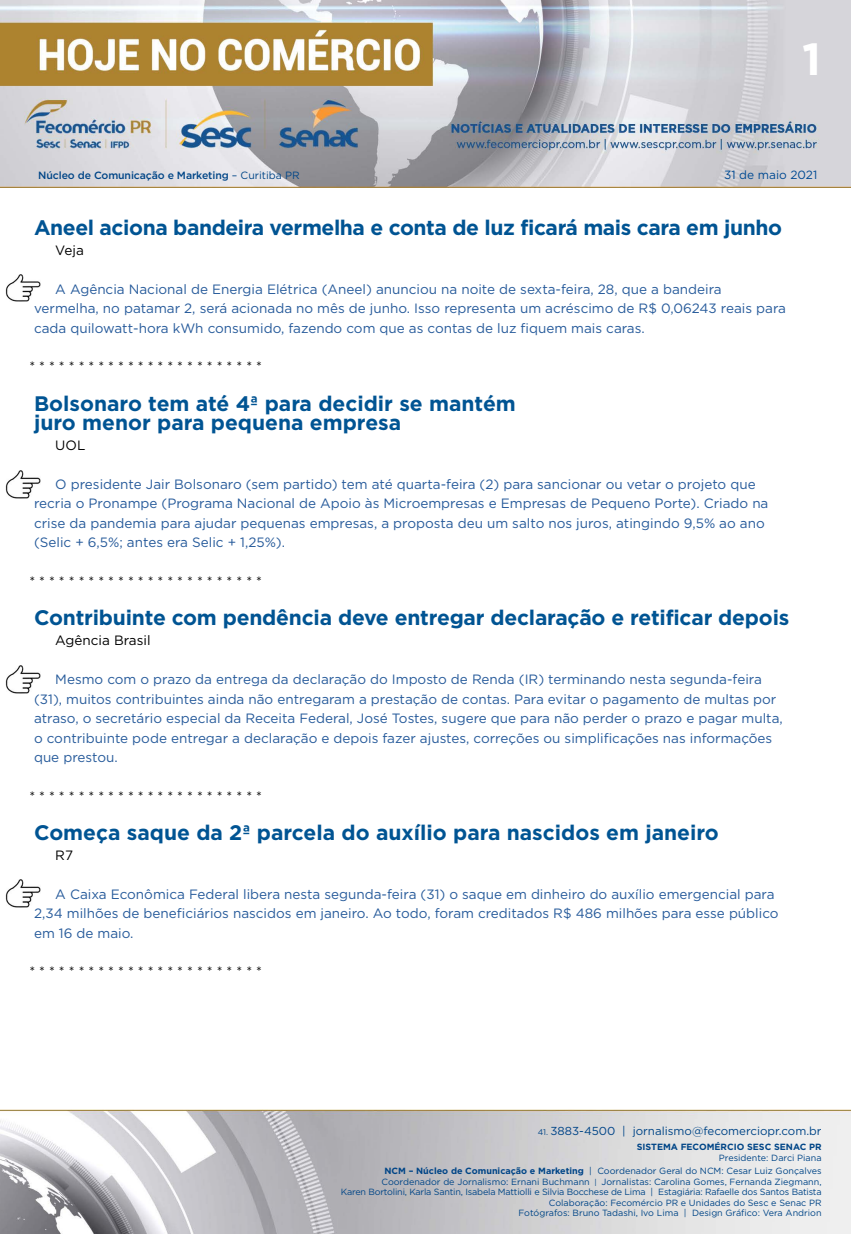
<style>
.page{position:relative;width:851px;height:1234px;background:#fff}
.page>*{position:absolute;margin:0;border:0;box-sizing:border-box;transform-origin:0 0}
.t1{font:700 45px "Gotham";color:#fff}
.t2{font:700 21px/19.5px "Gotham";letter-spacing:-.01em;color:#005493}
.t3{font:13.5px/19.5px "Gotham";color:#275b9b}
.t4{font:13.5px "Gotham";color:#000}
.t5{font:11.85px "Gotham";color:#004a93}
.t6{font:11.55px "Gotham";color:#004587}
.t7{font:500 10.5px "Gotham";letter-spacing:-.01em;color:#004587}
.t8{font:9px/10.5px "Gotham";color:#004587;text-align:right}
.t9{font:700 9px "Gotham";color:#004587}
.s1{font-weight:400}
.s2{font-size:8.25px}
.s3{font-weight:700}
.s4{font-size:7.65px}
</style>
<div class="page">
<img style="left:0;top:0;width:850px;height:188px">
<img style="left:0;top:1109px;width:850px;height:124px">
<img style="left:5px;top:274px;width:35px;height:28px">
<img style="left:5px;top:470px;width:35px;height:28px">
<img style="left:5px;top:879px;width:35px;height:28px">
<img style="left:5px;top:665px;width:35px;height:28px">
<h1 class="t1" style="left:802px;top:29px;width:20px">1</h1>
<p class="t7" style="left:38px;top:168px;width:263px">Núcleo de Comunicação e Marketing <span class="s1">– Curitiba PR</span></p>
<p class="t5" style="left:724px;top:167px;width:95px">31 de maio 2021</p>
<h2 class="t2" style="left:34px;top:218px;width:749px">Aneel aciona bandeira vermelha e conta de luz ficará mais cara em junho</h2>
<p class="t4" style="left:55px;top:241px;width:30px">Veja</p>
<p class="t3" style="left:34px;top:279px;width:753px;text-indent:21px">A Agência Nacional de Energia Elétrica (Aneel) anunciou na noite de sexta-feira, 28, que a bandeira vermelha, no patamar 2, será acionada no mês de junho. Isso representa um acréscimo de R$ 0,06243 reais para cada quilowatt-hora kWh consumido, fazendo com que as contas de luz fiquem mais caras.</p>
<p class="t4" style="left:29px;top:358px;width:234px">* * * * * * * * * * * * * * * * * * * * * * * *</p>
<h2 class="t2" style="left:34px;top:393px;width:483px">Bolsonaro tem até 4ª para decidir se mantém juro menor para pequena empresa</h2>
<p class="t4" style="left:55px;top:436px;width:32px">UOL</p>
<p class="t3" style="left:34px;top:474px;width:735px;text-indent:21px">O presidente Jair Bolsonaro (sem partido) tem até quarta-feira (2) para sancionar ou vetar o projeto que recria o Pronampe (Programa Nacional de Apoio às Microempresas e Empresas de Pequeno Porte). Criado na crise da pandemia para ajudar pequenas empresas, a proposta deu um salto nos juros, atingindo 9,5% ao ano (Selic + 6,5%; antes era Selic + 1,25%).</p>
<p class="t4" style="left:29px;top:572px;width:234px">* * * * * * * * * * * * * * * * * * * * * * * *</p>
<h2 class="t2" style="left:34px;top:608px;width:756px">Contribuinte com pendência deve entregar declaração e retificar depois</h2>
<p class="t4" style="left:55px;top:631px;width:97px">Agência Brasil</p>
<p class="t3" style="left:34px;top:669px;width:750px;text-indent:21px">Mesmo com o prazo da entrega da declaração do Imposto de Renda (IR) terminando nesta segunda-feira (31), muitos contribuintes ainda não entregaram a prestação de contas. Para evitar o pagamento de multas por atraso, o secretário especial da Receita Federal, José Tostes, sugere que para não perder o prazo e pagar multa, o contribuinte pode entregar a declaração e depois fazer ajustes, correções ou simplificações nas informações que prestou.</p>
<p class="t4" style="left:29px;top:787px;width:234px">* * * * * * * * * * * * * * * * * * * * * * * *</p>
<h2 class="t2" style="left:34px;top:822px;width:686px">Começa saque da 2ª parcela do auxílio para nascidos em janeiro</h2>
<p class="t4" style="left:55px;top:846px;width:19px">R7</p>
<p class="t3" style="left:34px;top:883px;width:746px;text-indent:21px">A Caixa Econômica Federal libera nesta segunda-feira (31) o saque em dinheiro do auxílio emergencial para<br>2,34 milhões de beneficiários nascidos em janeiro. Ao todo, foram creditados R$ 486 milhões para esse público em 16 de maio.</p>
<p class="t4" style="left:29px;top:962px;width:234px">* * * * * * * * * * * * * * * * * * * * * * * *</p>
<p class="t6" style="left:537px;top:1123px;width:285px"><span class="s2">41.</span> 3883-4500 | jornalismo@fecomerciopr.com.br</p>
<p class="t9" style="left:636px;top:1140px;width:186px">SISTEMA FECOMÉRCIO SESC SENAC PR</p>
<p class="t8" style="left:384px;top:1150px;width:438px;line-height:13.5px">Presidente: Darci Piana<br><span class="s3">NCM – Núcleo de Comunicação e Marketing</span> | Coordenador Geral do NCM: Cesar Luiz Gonçalves</p>
<p class="t8" style="left:341px;top:1175px;width:482px">Coordenador de Jornalismo: Ernani Buchmann <span class="s4">|</span> Jornalistas: Carolina Gomes, Fernanda Ziegmann,<br>Karen Bortolini, Karla Santin, Isabela Mattiolli e Silvia Bocchese de Lima | Estagiária: Rafaelle dos Santos Batista Colaboração: Fecomércio PR e Unidades do Sesc e Senac PR<br>Fotógrafos: Bruno Tadashi, Ivo Lima | Design Gráfico: Vera Andrion</p>
</div>
